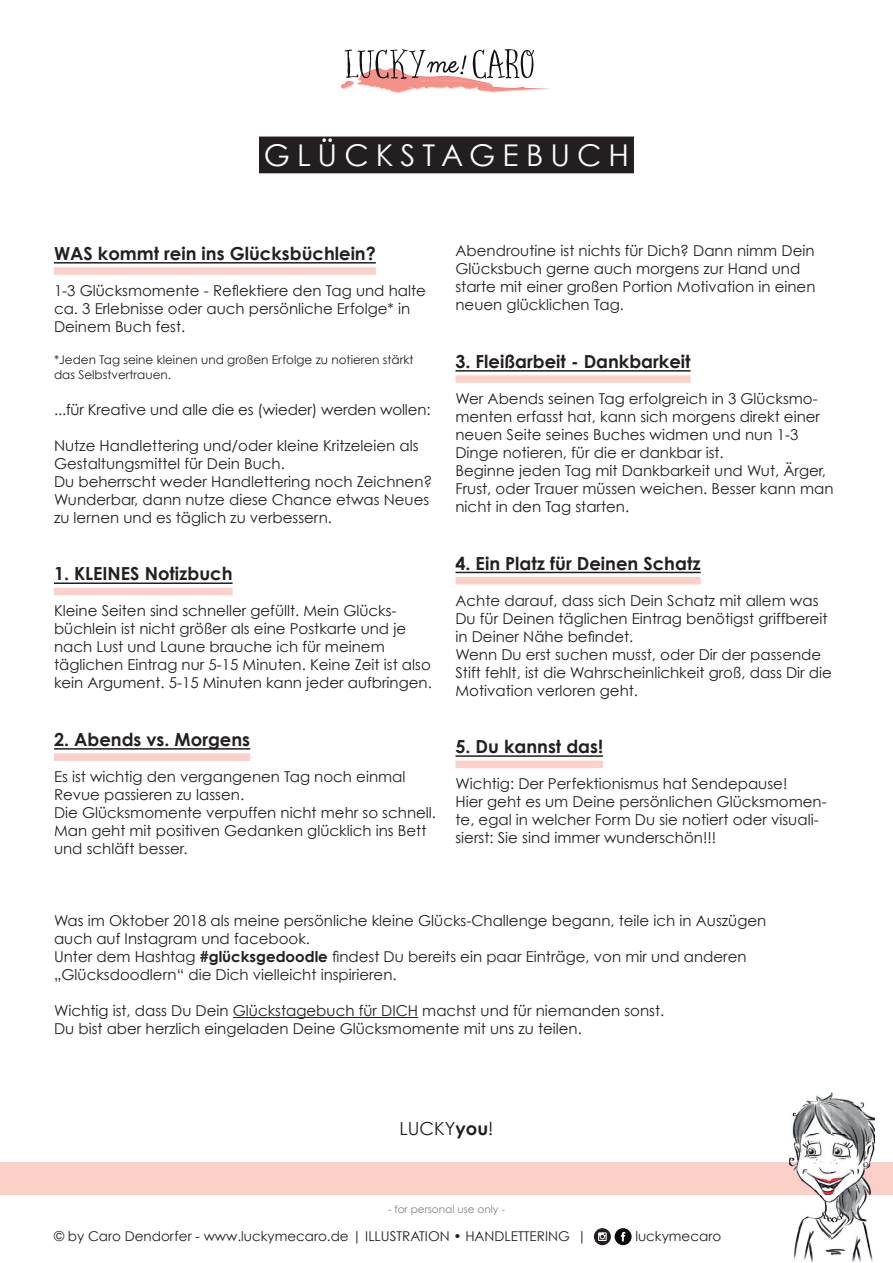
<style>
.page{position:relative;width:893px;height:1263px;background:#fff}
.page>*{position:absolute;margin:0;border:0;box-sizing:border-box;transform-origin:0 0}
.t1{font:30px "Century Gothic";letter-spacing:.235em;color:#fff}
.t2{font:700 18px "Century Gothic";color:#231f20}
.t3{font:18px "Century Gothic";color:#231f20}
.t4{font:15px/18px "Century Gothic";color:#231f20}
.t5{font:13.5px "Century Gothic";color:#231f20}
.t6{font:12px/14.4px "Century Gothic";color:#231f20}
.t7{font:10.5px "Century Gothic";color:#808285}
.s1{font-weight:700}
</style>
<div class="page">
<div style="left:594px;top:1228px;width:17px;height:17px;background:#231f20;border-radius:50%"></div>
<svg style="left:598px;top:1232px;width:9px;height:9px"></svg>
<div style="left:615px;top:1228px;width:17px;height:17px;background:#080b0c;border-radius:50%"></div>
<svg style="left:621px;top:1232px;width:4px;height:9px"></svg>
<svg style="left:341px;top:49px;width:209px;height:44px"></svg>
<div style="left:0;top:1162px;width:893px;height:33px;background:#fbd0c8"></div>
<img style="left:789px;top:1092px;width:86px;height:170px">
<div style="left:259px;top:137px;width:375px;height:36px;background:#231f20"></div>
<div style="left:54px;top:267px;width:322px;height:8px;background:#fbd0c8"></div>
<hr style="left:54px;top:262px;width:322px;height:2px;background:#231f20">
<div style="left:54px;top:588px;width:179px;height:7px;background:#fbd0c8"></div>
<hr style="left:54px;top:582px;width:179px;height:2px;background:#231f20">
<div style="left:54px;top:753px;width:196px;height:8px;background:#fbd0c8"></div>
<hr style="left:54px;top:748px;width:196px;height:2px;background:#231f20">
<div style="left:455px;top:375px;width:236px;height:8px;background:#fbd0c8"></div>
<hr style="left:455px;top:370px;width:236px;height:2px;background:#231f20">
<div style="left:455px;top:577px;width:246px;height:7px;background:#fbd0c8"></div>
<hr style="left:455px;top:572px;width:246px;height:1px;background:#231f20">
<div style="left:455px;top:760px;width:148px;height:8px;background:#fbd0c8"></div>
<hr style="left:455px;top:755px;width:148px;height:2px;background:#231f20">
<hr style="left:233px;top:1017px;width:185px;height:1px;background:#231f20">
<h1 class="t1" style="left:264px;top:137px;width:367px">GLÜCKSTAGEBUCH</h1>
<p class="t2" style="left:54px;top:242px;width:323px">WAS kommt rein ins Glücksbüchlein?</p>
<p class="t4" style="left:54px;top:281px;width:373px">1-3 Glücksmomente - Reflektiere den Tag und halte ca. 3 Erlebnisse oder auch persönliche Erfolge* in<br>Deinem Buch fest.</p>
<p class="t6" style="left:54px;top:353px;width:361px">*Jeden Tag seine kleinen und großen Erfolge zu notieren stärkt das Selbstvertrauen.</p>
<p class="t4" style="left:54px;top:400px;width:378px">...für Kreative und alle die es (wieder) werden wollen:</p>
<p class="t4" style="left:54px;top:436px;width:380px">Nutze Handlettering und/oder kleine Kritzeleien als Gestaltungsmittel für Dein Buch.<br>Du beherrscht weder Handlettering noch Zeichnen?<br>Wunderbar, dann nutze diese Chance etwas Neues zu lernen und es täglich zu verbessern.</p>
<p class="t2" style="left:54px;top:562px;width:180px">1. KLEINES Notizbuch</p>
<p class="t4" style="left:54px;top:602px;width:379px">Kleine Seiten sind schneller gefüllt. Mein Glücks&shy;büchlein ist nicht größer als eine Postkarte und je nach Lust und Laune brauche ich für meinem täglichen Eintrag nur 5-15 Minuten. Keine Zeit ist also kein Argument. 5-15 Minuten kann jeder aufbringen.</p>
<p class="t2" style="left:54px;top:728px;width:198px">2. Abends vs. Morgens</p>
<p class="t4" style="left:54px;top:767px;width:384px">Es ist wichtig den vergangenen Tag noch einmal Revue passieren zu lassen.<br>Die Glücksmomente verpuffen nicht mehr so schnell.<br>Man geht mit positiven Gedanken glücklich ins Bett und schläft besser.</p>
<p class="t4" style="left:455px;top:242px;width:362px">Abendroutine ist nichts für Dich? Dann nimm Dein Glücksbuch gerne auch morgens zur Hand und starte mit einer großen Portion Motivation in einen neuen glücklichen Tag.</p>
<p class="t2" style="left:455px;top:350px;width:237px">3. Fleißarbeit - Dankbarkeit</p>
<p class="t4" style="left:455px;top:389px;width:380px">Wer Abends seinen Tag erfolgreich in 3 Glücksmo&shy;menten erfasst hat, kann sich morgens direkt einer neuen Seite seines Buches widmen und nun 1-3<br>Dinge notieren, für die er dankbar ist.<br>Beginne jeden Tag mit Dankbarkeit und Wut, Ärger, Frust, oder Trauer müssen weichen. Besser kann man nicht in den Tag starten.</p>
<p class="t2" style="left:455px;top:552px;width:247px">4. Ein Platz für Deinen Schatz</p>
<p class="t4" style="left:455px;top:591px;width:378px">Achte darauf, dass sich Dein Schatz mit allem was Du für Deinen täglichen Eintrag benötigst griffbereit in Deiner Nähe befindet.<br>Wenn Du erst suchen musst, oder Dir der passende Stift fehlt, ist die Wahrscheinlichkeit groß, dass Dir die Motivation verloren geht.</p>
<p class="t2" style="left:455px;top:735px;width:149px">5. Du kannst das!</p>
<p class="t4" style="left:455px;top:774px;width:373px">Wichtig: Der Perfektionismus hat Sendepause!<br>Hier geht es um Deine persönlichen Glücksmomen&shy;te, egal in welcher Form Du sie notiert oder visuali&shy;sierst: Sie sind immer wunderschön!!!</p>
<p class="t4" style="left:54px;top:911px;width:714px">Was im Oktober 2018 als meine persönliche kleine Glücks-Challenge begann, teile ich in Auszügen auch auf Instagram und facebook.<br>Unter dem Hashtag <span class="s1">#glücksgedoodle</span> findest Du bereits ein paar Einträge, von mir und anderen „Glücksdoodlern“ die Dich vielleicht inspirieren.</p>
<p class="t4" style="left:54px;top:1001px;width:612px">Wichtig ist, dass Du Dein Glückstagebuch für DICH machst und für niemanden sonst.<br>Du bist aber herzlich eingeladen Deine Glücksmomente mit uns zu teilen.</p>
<p class="t3" style="left:399px;top:1117px;width:96px">LUCKY<span class="s1">you</span>!</p>
<p class="t7" style="left:388px;top:1203px;width:118px">- for personal use only -</p>
<p class="t5" style="left:54px;top:1227px;width:534px">© by Caro Dendorfer - www.luckymecaro.de | ILLUSTRATION • HANDLETTERING |</p>
<p class="t5" style="left:635px;top:1227px;width:87px">luckymecaro</p>
</div>
